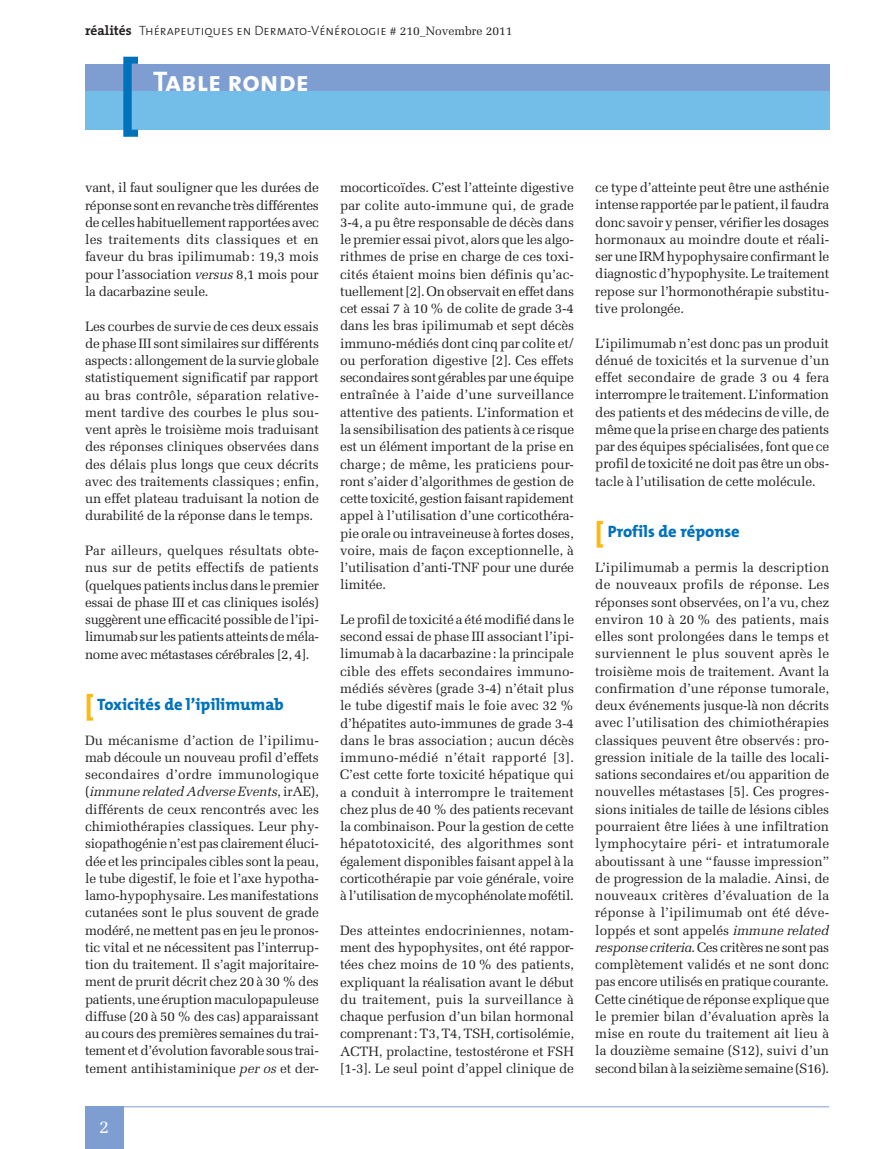
<style>
.page{position:relative;width:893px;height:1149px;background:#fff}
.page>*{position:absolute;margin:0;border:0;box-sizing:border-box;transform-origin:0 0}
.t1{font:28.5px "The Sans Bold Caps";color:#fff}
.t2{font:18px "Melior";color:#fff}
.t3{font:800 16.5px "The Mix";color:#0072bc}
.t4{font:13.5px/17.2px "Melior";letter-spacing:-.015em;color:#231f20;text-align:justify}
.t5{font:13.5px "The Sans Light Caps";color:#231f20}
.s1{font-family:"The Serif";font-weight:700}
.s2{font-family:"Melior";font-size:12px}
.s3{font-style:italic}
.s4{font-size:27px;color:#fcb814}
</style>
<div class="page">
<div style="left:85px;top:64px;width:744px;height:27px;background:#7e9ed2"></div>
<div style="left:85px;top:91px;width:744px;height:39px;background:#73bde9"></div>
<svg style="left:123px;top:57px;width:15px;height:80px"></svg>
<div style="left:85px;top:1106px;width:38px;height:42px;background:#7e9ed2"></div>
<hr style="left:85px;top:1106px;width:744px;height:1px;background:#7e9ed2">
<p class="t5" style="left:85px;top:20px;width:429px"><span class="s1">réalités</span> Thérapeutiques en Dermato-Vénérologie <span class="s2"># 210_Novembre 2011</span></p>
<h1 class="t1" style="left:153px;top:58px;width:157px">Table ronde</h1>
<p class="t4" style="left:85px;top:179px;width:235px">vant, il faut souligner que les durées de réponse sont en revanche très différentes de celles habituellement rapportées avec les traitements dits classiques et en faveur du bras ipilimumab: 19,3 mois pour l’association <span class="s3">versus</span> 8,1 mois pour la dacarbazine seule.</p>
<p class="t4" style="left:85px;top:317px;width:236px">Les courbes de survie de ces deux essais de phase III sont similaires sur différents aspects: allongement de la survie globale statistiquement significatif par rapport au bras contrôle, séparation relative&shy;ment tardive des courbes le plus sou&shy;vent après le troisième mois traduisant des réponses cliniques observées dans des délais plus longs que ceux décrits avec des traitements classiques ; enfin, un effet plateau traduisant la notion de durabilité de la réponse dans le temps.</p>
<p class="t4" style="left:85px;top:541px;width:235px">Par ailleurs, quelques résultats obte&shy;nus sur de petits effectifs de patients (quelques patients inclus dans le premier essai de phase III et cas cliniques isolés) suggèrent une efficacité possible de l’ipi&shy;limumab sur les patients atteints de méla&shy;nome avec métastases cérébrales [2, 4].</p>
<p class="t3" style="left:85px;top:690px;width:200px"><span class="s4">[</span> Toxicités de l’ipilimumab</p>
<p class="t4" style="left:85px;top:731px;width:236px">Du mécanisme d’action de l’ipilimu&shy;mab découle un nouveau profil d’effets secondaires d’ordre immunologique (<span class="s3">immune related Adverse Events</span>, irAE), différents de ceux rencontrés avec les chimiothérapies classiques. Leur phy&shy;siopathogénie n’est pas clairement éluci&shy;dée et les principales cibles sont la peau, le tube digestif, le foie et l’axe hypotha&shy;lamo-hypophysaire. Les manifestations cutanées sont le plus souvent de grade modéré, ne mettent pas en jeu le pronos&shy;tic vital et ne nécessitent pas l’interrup&shy;tion du traitement. Il s’agit majoritaire&shy;ment de prurit décrit chez 20 à 30 % des patients, une éruption maculopapuleuse diffuse (20 à 50 % des cas) apparaissant au cours des premières semaines du trai&shy;tement et d’évolution favorable sous trai&shy;tement antihistaminique <span class="s3">per os</span> et der-</p>
<h2 class="t2" style="left:99px;top:1115px;width:12px">2</h2>
<p class="t4" style="left:340px;top:179px;width:235px">mocorticoïdes. C’est l’atteinte digestive par colite auto-immune qui, de grade 3-4, a pu être responsable de décès dans le premier essai pivot, alors que les algo&shy;rithmes de prise en charge de ces toxi&shy;cités étaient moins bien définis qu’ac&shy;tuellement [2]. On observait en effet dans cet essai 7 à 10 % de colite de grade 3-4 dans les bras ipilimumab et sept décès immuno-médiés dont cinq par colite et/ ou perforation digestive [2]. Ces effets secondaires sont gérables par une équipe entraînée à l’aide d’une surveillance attentive des patients. L’information et la sensibilisation des patients à ce risque est un élément important de la prise en charge; de même, les praticiens pour&shy;ront s’aider d’algorithmes de gestion de cette toxicité, gestion faisant rapidement appel à l’utilisation d’une corticothéra&shy;pie orale ou intraveineuse à fortes doses, voire, mais de façon exceptionnelle, à l’utilisation d’anti-TNF pour une durée limitée.</p>
<p class="t4" style="left:340px;top:610px;width:235px">Le profil de toxicité a été modifié dans le second essai de phase III associant l’ipi&shy;limumab à la dacarbazine: la principale cible des effets secondaires immuno&shy;médiés sévères (grade 3-4) n’était plus le tube digestif mais le foie avec 32 % d’hépatites auto-immunes de grade 3-4 dans le bras association; aucun décès immuno-médié n’était rapporté [3].<br>C’est cette forte toxicité hépatique qui a conduit à interrompre le traitement chez plus de 40 % des patients recevant la combinaison. Pour la gestion de cette hépatotoxicité, des algorithmes sont également disponibles faisant appel à la corticothérapie par voie générale, voire à l’utilisation de mycophénolate mofétil.</p>
<p class="t4" style="left:340px;top:921px;width:235px">Des atteintes endocriniennes, notam&shy;ment des hypophysites, ont été rappor&shy;tées chez moins de 10 % des patients, expliquant la réalisation avant le début du traitement, puis la surveillance à chaque perfusion d’un bilan hormonal comprenant: T3, T4, TSH, cortisolémie, ACTH, prolactine, testostérone et FSH [1-3]. Le seul point d’appel clinique de</p>
<p class="t4" style="left:595px;top:179px;width:235px">ce type d’atteinte peut être une asthénie intense rapportée par le patient, il faudra donc savoir y penser, vérifier les dosages hormonaux au moindre doute et réali&shy;ser une IRM hypophysaire confirmant le diagnostic d’hypophysite. Le traitement repose sur l’hormonothérapie substitu&shy;tive prolongée.</p>
<p class="t4" style="left:595px;top:334px;width:235px">L’ipilimumab n’est donc pas un produit dénué de toxicités et la survenue d’un effet secondaire de grade 3 ou 4 fera interrompre le traitement. L’information des patients et des médecins de ville, de même que la prise en charge des patients par des équipes spécialisées, font que ce profil de toxicité ne doit pas être un obs&shy;tacle à l’utilisation de cette molécule.</p>
<p class="t3" style="left:595px;top:518px;width:146px"><span class="s4">[</span> Profils de réponse</p>
<p class="t4" style="left:595px;top:558px;width:236px">L’ipilimumab a permis la description de nouveaux profils de réponse. Les réponses sont observées, on l’a vu, chez environ 10 à 20 % des patients, mais elles sont prolongées dans le temps et surviennent le plus souvent après le troisième mois de traitement. Avant la confirmation d’une réponse tumorale, deux événements jusque-là non décrits avec l’utilisation des chimiothérapies classiques peuvent être observés: pro&shy;gression initiale de la taille des locali&shy;sations secondaires et/ou apparition de nouvelles métastases [5]. Ces progres&shy;sions initiales de taille de lésions cibles pourraient être liées à une infiltration lymphocytaire péri- et intratumorale aboutissant à une “fausse impression” de progression de la maladie. Ainsi, de nouveaux critères d’évaluation de la réponse à l’ipilimumab ont été déve&shy;loppés et sont appelés <span class="s3">immune related response criteria</span>. Ces critères ne sont pas complètement validés et ne sont donc pas encore utilisés en pratique courante.<br>Cette cinétique de réponse explique que le premier bilan d’évaluation après la mise en route du traitement ait lieu à la douzième semaine (S12), suivi d’un second bilan à la seizième semaine (S16).</p>
</div>
